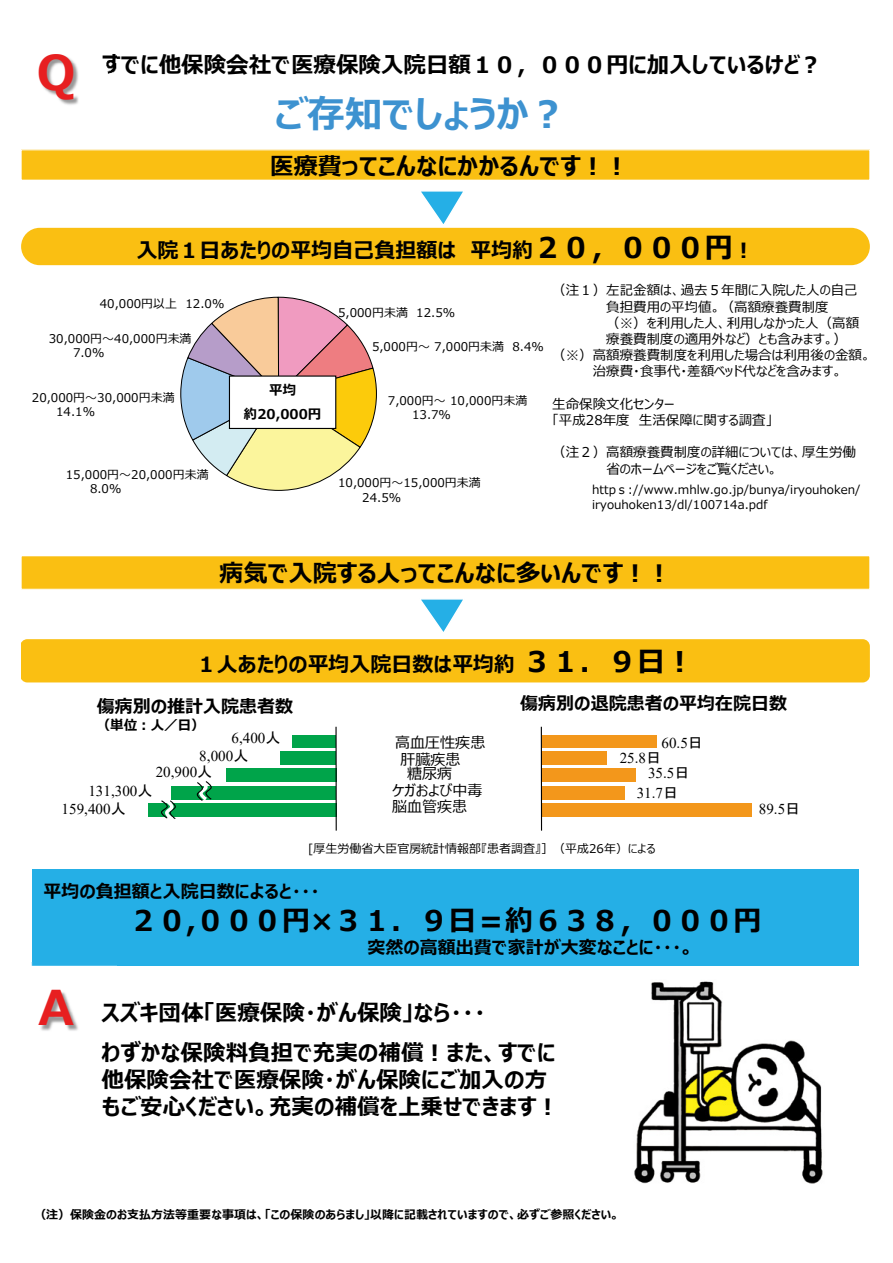
<style>
.page{position:relative;width:893px;height:1263px;background:#fff}
.page>*{position:absolute;margin:0;border:0;box-sizing:border-box;transform-origin:0 0}
.t1{font:700 48px "Meiryo UI";color:#e71f20}
.t2{font:700 37.5px "Meiryo UI";color:#3d92d0}
.t3{font:700 28.5px "Meiryo UI";color:#000}
.t4{font:italic 700 28.5px "Meiryo UI";color:#000}
.t5{font:700 24px "Meiryo UI";color:#000}
.t6{font:700 22.5px/27px "Meiryo UI";color:#000}
.t7{font:700 21px "Meiryo UI";color:#000}
.t8{font:italic 700 21px "Meiryo UI";color:#000}
.t9{font:700 18px "Meiryo UI";color:#000}
.t10{font:15px/30px "Times New Roman";letter-spacing:.005em;color:#000}
.t11{font:15px/30.9px "Meiryo UI";color:#000}
.t12{font:13.5px/16.2px "Meiryo UI";color:#000}
.t13{font:700 13.5px/24.3px "Meiryo UI";color:#000;text-align:center}
.t14{font:12px/14.4px "Meiryo UI";color:#000}
.t15{font:700 12px "Meiryo UI";color:#000}
.s1{font-style:italic}
.s2{font-family:"MS P Gothic"}
</style>
<div class="page">
<div style="left:21px;top:150px;width:849px;height:30px;background:#fabf12"></div>
<div style="left:21px;top:149px;width:849px;height:32px;border:1px solid #fff"></div>
<div style="left:21px;top:556px;width:849px;height:33px;background:#fabf12"></div>
<div style="left:21px;top:555px;width:849px;height:35px;border:1px solid #fff"></div>
<div style="left:21px;top:228px;width:849px;height:37px;background:#fabf12;border-radius:19px"></div>
<svg style="left:417px;top:191px;width:49px;height:37px"></svg>
<svg style="left:21px;top:599px;width:849px;height:83px"></svg>
<div style="left:542px;top:787px;width:83px;height:13px;background:#f3971b"></div>
<div style="left:541px;top:751px;width:66px;height:13px;background:#f3971b"></div>
<div style="left:542px;top:768px;width:94px;height:13px;background:#f3971b"></div>
<div style="left:542px;top:734px;width:115px;height:13px;background:#f3971b"></div>
<div style="left:541px;top:803px;width:210px;height:13px;background:#f3971b"></div>
<hr style="left:541px;top:727px;width:1px;height:104px;background:#000">
<div style="left:148px;top:803px;width:189px;height:13px;background:#00a44a"></div>
<div style="left:172px;top:786px;width:164px;height:13px;background:#00a44a"></div>
<svg style="left:160px;top:796px;width:17px;height:23px"></svg>
<div style="left:292px;top:734px;width:44px;height:13px;background:#00a44a"></div>
<div style="left:280px;top:751px;width:56px;height:13px;background:#00a44a"></div>
<div style="left:226px;top:768px;width:111px;height:13px;background:#00a44a"></div>
<hr style="left:335px;top:727px;width:2px;height:104px;background:#000">
<svg style="left:196px;top:781px;width:17px;height:20px"></svg>
<div style="left:32px;top:869px;width:827px;height:97px;background:#25afe6"></div>
<img style="left:40px;top:54px;width:76px;height:51px">
<img style="left:31px;top:963px;width:85px;height:68px">
<img style="left:634px;top:981px;width:189px;height:203px">
<svg style="left:180px;top:296px;width:197px;height:195px"></svg>
<div style="left:229px;top:376px;width:107px;height:52px;background:#fff"></div>
<div style="left:229px;top:375px;width:107px;height:54px;border:1px solid #000"></div>
<h1 class="t1" style="left:32px;top:38px;width:49px">Ｑ</h1>
<h3 class="t6" style="left:102px;top:52px;width:722px">すでに他保険会社で医療保険⼊院⽇額１０，０００円に加⼊しているけど?</h3>
<h2 class="t2" style="left:274px;top:88px;width:294px">ご存知でしょうか?</h2>
<h3 class="t5" style="left:270px;top:150px;width:361px">医療費ってこんなにかかるんです!!</h3>
<h3 class="t7" style="left:137px;top:236px;width:321px">⼊院１⽇あたりの平均⾃⼰負担額は</h3>
<h3 class="t7" style="left:470px;top:236px;width:64px">平均<span class="s1">約</span></h3>
<h3 class="t4" style="left:533px;top:228px;width:201px">２０，０００円</h3>
<h3 class="t8" style="left:733px;top:236px;width:22px">!</h3>
<p class="t14" style="left:100px;top:298px;width:79px">40,000円以上</p>
<p class="t14" style="left:186px;top:298px;width:40px">12.0%</p>
<p class="t14" style="left:73px;top:332px;width:120px;text-indent:-24px">30,000円〜40,000円未満<br>7.0%</p>
<p class="t14" style="left:56px;top:391px;width:120px;text-indent:-24px">20,000円〜30,000円未満<br>14.1%</p>
<p class="t13" style="left:244px;top:379px;width:79px">平均約20,000円</p>
<p class="t14" style="left:90px;top:468px;width:120px;text-indent:-24px">15,000円〜20,000円未満<br>8.0%</p>
<p class="t14" style="left:338px;top:306px;width:71px">5,000円未満</p>
<p class="t14" style="left:416px;top:306px;width:40px">12.5%</p>
<p class="t14" style="left:372px;top:340px;width:134px">5,000円〜 7,000円未満</p>
<p class="t14" style="left:512px;top:340px;width:33px">8.4%</p>
<p class="t14" style="left:412px;top:394px;width:117px;text-indent:-24px">7,000円〜 10,000円未満<br>13.7%</p>
<p class="t14" style="left:362px;top:476px;width:120px;text-indent:-24px">10,000円〜15,000円未満<br>24.5%</p>
<p class="t12" style="left:552px;top:283px;width:307px">（注１）左記⾦額は、過去５年間に⼊院した⼈の自己</p>
<p class="t12" style="left:606px;top:299px;width:224px">負担費⽤の平均値。（⾼額療養費制度</p>
<p class="t12" style="left:606px;top:315px;width:254px">（※）を利⽤した⼈、利⽤しなかった⼈（⾼額</p>
<p class="t12" style="left:606px;top:332px;width:242px">療養費制度の適⽤外など）とも含みます。(</p>
<p class="t12" style="left:552px;top:348px;width:320px">（※）⾼額療養費制度を利⽤した場合は利⽤後の⾦額。</p>
<p class="t12" style="left:593px;top:364px;width:251px">治療費・⾷事代・差額ベッド代などを含みます。</p>
<p class="t12" style="left:639px;top:396px;width:135px;text-indent:-87px">⽣命保険⽂化センター<br>⽣活保障に関する調査「</p>
<p class="t12" style="left:552px;top:413px;width:79px">「平成28年度</p>
<p class="t12" style="left:606px;top:445px;width:251px;text-indent:-54px">（注２）⾼額療養費制度の詳細については、厚⽣労働省のホームページをご覧ください。</p>
<p class="t14" style="left:592px;top:483px;width:270px">httpｓ://www.mhlw.go.jp/bunya/iryouhoken/ iryouhoken13/dl/100714 .a pdf</p>
<h3 class="t5" style="left:220px;top:556px;width:453px">病気で⼊院する⼈ってこんなに多いんです!!</h3>
<h3 class="t7" style="left:196px;top:650px;width:321px">１⼈あたりの平均⼊院⽇数は平均約</h3>
<h3 class="t4" style="left:523px;top:642px;width:173px">３１．９日!</h3>
<h3 class="t9" style="left:97px;top:694px;width:198px">傷病別の推計⼊院患者数</h3>
<p class="t13" style="left:97px;top:714px;width:109px">（単位:人／日(</p>
<p class="t10" style="left:199px;top:729px;width:83px;line-height:18.1px;text-indent:32px">6,400<span class="s2">人<br></span>8,000<span class="s2">人</span></p>
<p class="t10" style="left:156px;top:756px;width:58px">20,900<span class="s2">人</span></p>
<p class="t10" style="left:88px;top:775px;width:66px">131,300<span class="s2">人</span></p>
<p class="t10" style="left:62px;top:794px;width:66px">159,400<span class="s2">人</span></p>
<p class="t11" style="left:407px;top:728px;width:80px;text-indent:-12px">⾼⾎圧性疾患糖尿病</p>
<p class="t11" style="left:392px;top:783px;width:92px;line-height:16.4px">ケガおよび中毒脳⾎管疾患</p>
<p class="t11" style="left:400px;top:745px;width:62px">肝臓疾患</p>
<h3 class="t9" style="left:520px;top:690px;width:269px">傷病別の退院患者の平均在院⽇数</h3>
<p class="t10" style="left:648px;top:728px;width:56px;text-indent:13px">60.5<span class="s2">日<br></span>35.5<span class="s2">日</span></p>
<p class="t10" style="left:620px;top:742px;width:43px">25.8<span class="s2">日</span></p>
<p class="t10" style="left:637px;top:777px;width:43px">31.7<span class="s2">日</span></p>
<p class="t10" style="left:759px;top:794px;width:43px">89.5<span class="s2">日</span></p>
<p class="t14" style="left:308px;top:842px;width:349px">厚[ ⽣労働省⼤⾂官房統計情報部『患者調査』］（平成26年）による</p>
<h3 class="t9" style="left:43px;top:879px;width:278px">平均の負担額と⼊院⽇数によると ・・・</h3>
<h3 class="t3" style="left:129px;top:900px;width:634px">２０,０００円×３１．９⽇＝<span class="s1">約６３８，０００円</span></h3>
<h3 class="t9" style="left:367px;top:935px;width:328px">突然の⾼額出費で家計が⼤変なことに 。・・・</h3>
<h1 class="t1" style="left:32px;top:974px;width:49px">Ａ</h1>
<h3 class="t6" style="left:102px;top:1000px;width:386px">スズキ団体「医療保険・がん保険」なら ・・・</h3>
<h3 class="t6" style="left:102px;top:1041px;width:459px">わずかな保険料負担で充実の補償︕また、すでに他保険会社で医療保険・がん保険にご加⼊の方もご安⼼ください。充実の補償を上乗せできます!</h3>
<p class="t15" style="left:34px;top:1206px;width:586px">（注）保険⾦のお⽀払⽅法等重要な事項は、「この保険のあらまし」以降に記載されていますので、必ずご参照ください。</p>
</div>
